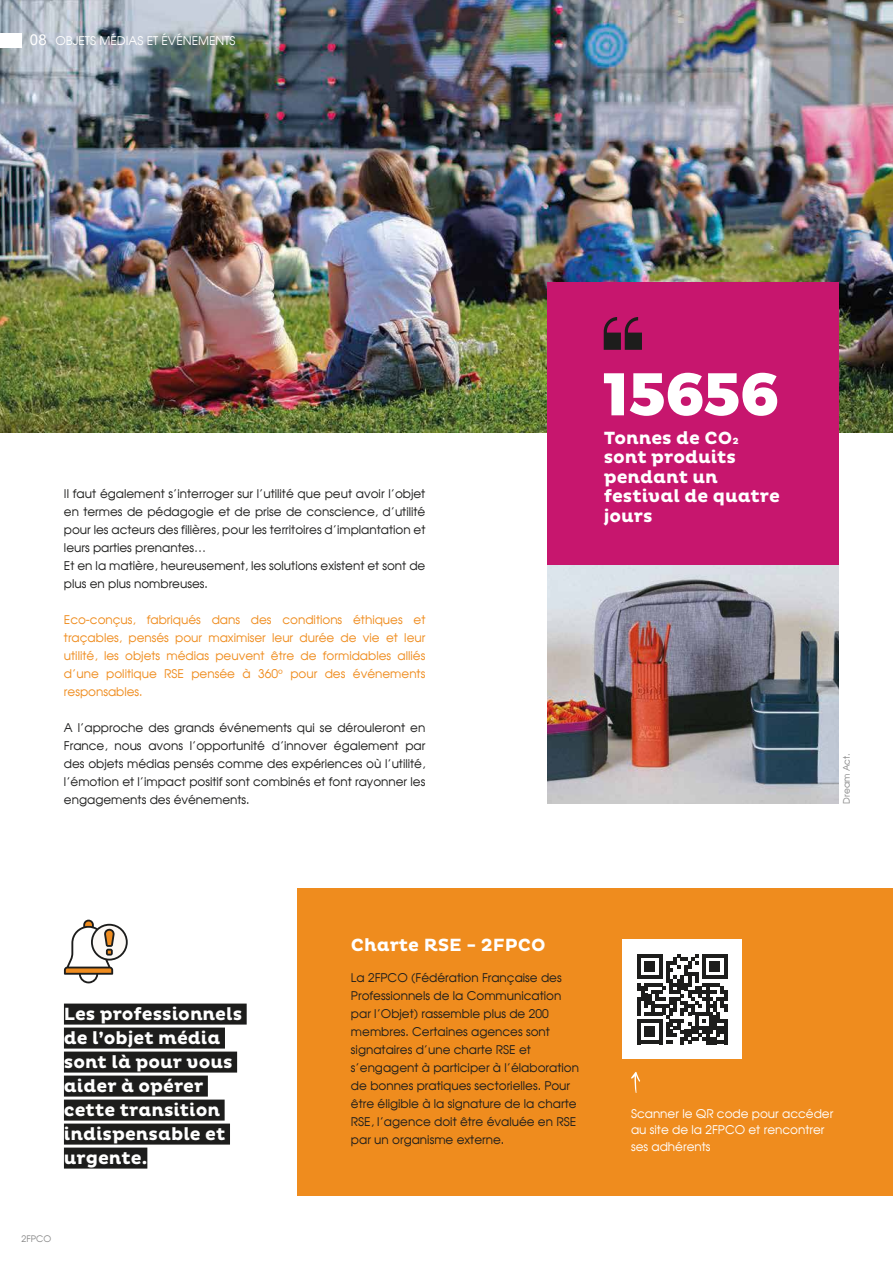
<style>
.page{position:relative;width:893px;height:1263px;background:#fff}
.page>*{position:absolute;margin:0;border:0;box-sizing:border-box;transform-origin:0 0}
.t1{font:60px "Trueno Ex Bd";color:#fff}
.t2{font:700 18px/24px "Pluto";color:#fff}
.t3{font:12px/18px "Avalon Plain";color:#1d1d1c}
.t4{font:12px/18px "Avalon Plain";color:#ef8c1e;text-align:justify}
.t5{font:12px/16.5px "Avalon Plain";color:#fff}
.t6{font:9px "Avalon Plain";color:#878787}
.s1{font-family:"Arial";font-size:15px}
.s2{font-family:"Poppins";font-weight:300}
</style>
<div class="page">
<div style="left:298px;top:888px;width:595px;height:308px;background:#ef8c1e"></div>
<img style="left:0;top:0;width:893px;height:432px">
<div style="left:547px;top:282px;width:291px;height:284px;background:#c7166e"></div>
<div style="left:0;top:33px;width:21px;height:15px;background:#fff"></div>
<svg style="left:604px;top:317px;width:38px;height:33px"></svg>
<div style="left:64px;top:1003px;width:183px;height:21px;background:#1d1d1c"></div>
<div style="left:64px;top:1027px;width:161px;height:21px;background:#1d1d1c"></div>
<div style="left:64px;top:1051px;width:173px;height:21px;background:#1d1d1c"></div>
<div style="left:64px;top:1075px;width:144px;height:21px;background:#1d1d1c"></div>
<div style="left:64px;top:1099px;width:161px;height:21px;background:#1d1d1c"></div>
<div style="left:64px;top:1123px;width:166px;height:21px;background:#1d1d1c"></div>
<div style="left:64px;top:1147px;width:83px;height:21px;background:#1d1d1c"></div>
<svg style="left:64px;top:920px;width:64px;height:64px"></svg>
<svg style="left:631px;top:1072px;width:9px;height:21px"></svg>
<img style="left:548px;top:566px;width:291px;height:238px">
<div style="left:623px;top:939px;width:119px;height:120px;background:#fff"></div>
<svg style="left:637px;top:954px;width:90px;height:90px"></svg>
<p class="t5" style="left:30px;top:32px;width:207px"><span class="s1">08</span> OBJETS MÉDIAS ET ÉVÉNEMENTS</p>
<p class="t3" style="left:64px;top:484px;width:363px">Il faut également s’interroger sur l’utilité que peut avoir l’objet en termes de pédagogie et de prise de conscience, d’utilité pour les acteurs des filières, pour les territoires d’implantation et leurs parties prenantes…<br>Et en la matière, heureusement, les solutions existent et sont de plus en plus nombreuses.</p>
<p class="t4" style="left:64px;top:610px;width:363px">Eco-conçus, fabriqués dans des conditions éthiques et traçables, pensés pour maximiser leur durée de vie et leur utilité, les objets médias peuvent être de formidables alliés d’une politique RSE pensée à 360<span class="s2">°</span> pour des événements responsables.</p>
<p class="t3" style="left:64px;top:718px;width:363px;text-align:justify">A l’approche des grands événements qui se dérouleront en France, nous avons l’opportunité d’innover également par des objets médias pensés comme des expériences où l’utilité, l’émotion et l’impact positif sont combinés et font rayonner les engagements des événements.</p>
<h1 class="t1" style="left:604px;top:357px;width:176px">15656</h1>
<h2 class="t2" style="left:604px;top:428px;width:178px;line-height:19.5px">Tonnes de CO2 sont produits pendant un festival de quatre jours</h2>
<p class="t6" style="left:841px;top:804px;width:52px;rotate:-90deg">Dream Act.</p>
<h2 class="t2" style="left:64px;top:1002px;width:180px">Les professionnels de l’objet média sont là pour vous aider à opérer cette transition indispensable et urgente.</h2>
<p class="t6" style="left:21px;top:1233px;width:31px">2FPCO</p>
<h2 class="t2" style="left:351px;top:933px;width:196px">Charte RSE - 2FPCO</h2>
<p class="t3" style="left:351px;top:968px;width:229px">La 2FPCO (Fédération Française des Professionnels de la Communication par l’Objet) rassemble plus de 200 membres. Certaines agences sont signataires d’une charte RSE et s’engagent à participer à l’élaboration de bonnes pratiques sectorielles. Pour être éligible à la signature de la charte RSE, l’agence doit être évaluée en RSE par un organisme externe.</p>
<p class="t5" style="left:631px;top:1105px;width:204px">Scanner le QR code pour accéder au site de la 2FPCO et rencontrer ses adhérents</p>
</div>
